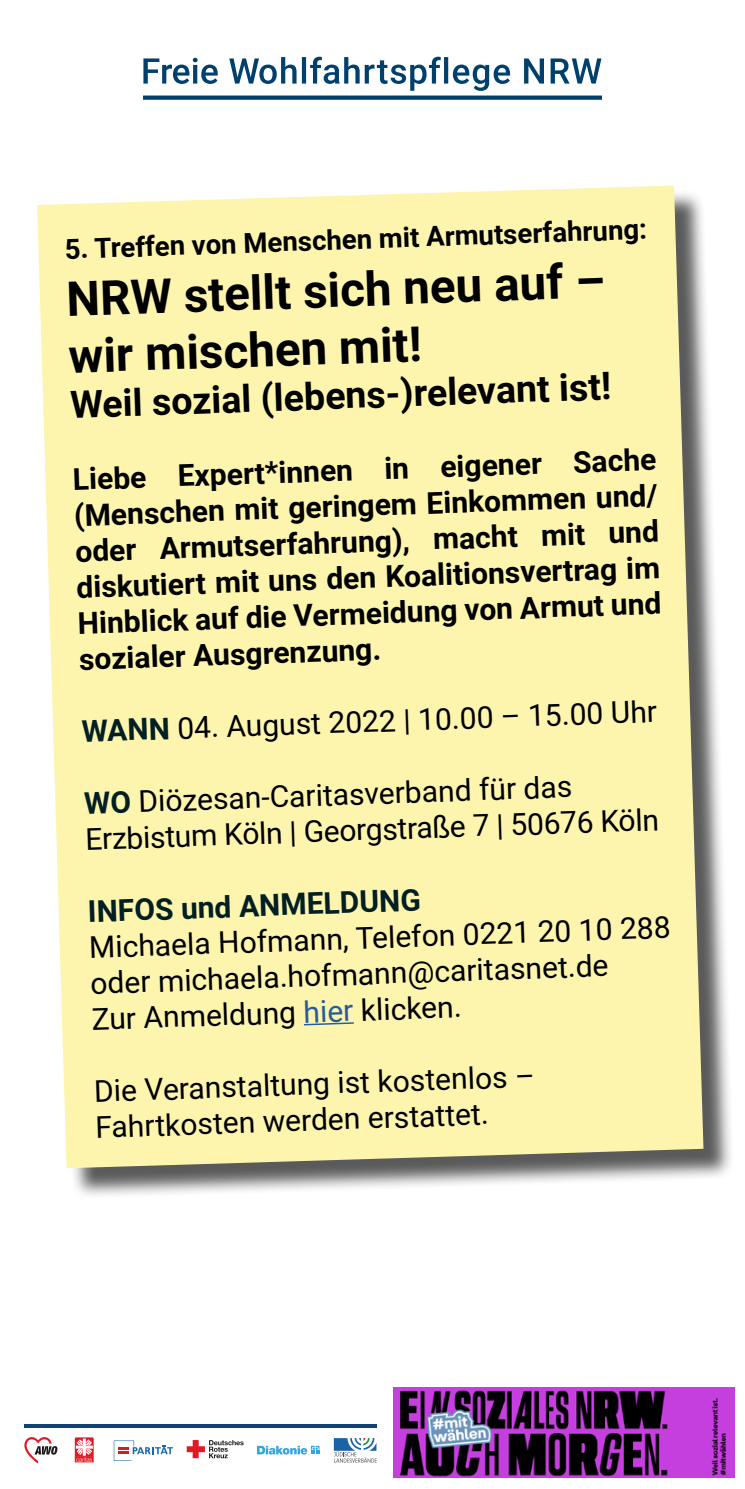
<style>
.page{position:relative;width:745px;height:1489px;background:#fff}
.page>*{position:absolute;margin:0;border:0;box-sizing:border-box;transform-origin:0 0}
.t1{font:700 47.5px/57px "Roboto";color:#000}
.t2{font:700 37.5px "Roboto";color:#000}
.t3{font:30px/36px "Roboto";color:#000}
.t4{font:700 30px/36px "Roboto";color:#000;text-align:justify}
.t5{font:700 30px "Roboto";color:#021f24}
.t6{font:700 27.5px "Roboto";color:#000}
.s1{font-weight:700;color:#021f24}
.s2{color:#275b9b}
</style>
<div class="page">
<div style="left:41px;top:190px;width:692px;height:1008px;background:#000;opacity:.65"></div>
<div style="left:37px;top:185px;width:666px;height:983px;background:#fdf5ae"></div>
<svg style="left:302px;top:1021px;width:53px;height:5px"></svg>
<svg style="left:187px;top:1440px;width:56px;height:18px"></svg>
<svg style="left:114px;top:1440px;width:59px;height:20px"></svg>
<svg style="left:75px;top:1437px;width:19px;height:25px"></svg>
<svg style="left:257px;top:1445px;width:62px;height:9px"></svg>
<svg style="left:24px;top:1437px;width:33px;height:26px"></svg>
<svg style="left:333px;top:1438px;width:43px;height:24px"></svg>
<hr style="left:24px;top:1424px;width:352px;height:3px;background:#114276">
<img style="left:393px;top:1387px;width:341px;height:90px">
<svg style="left:143px;top:57px;width:458px;height:43px"></svg>
<p class="t6" style="left:64px;top:230px;width:583px;rotate:-2deg">5. Treffen von Menschen mit Armutserfahrung:</p>
<p class="t1" style="left:65px;top:269px;width:540px;rotate:-2deg">NRW stellt sich neu auf – wir mischen mit!</p>
<p class="t2" style="left:69px;top:378px;width:542px;rotate:-2deg">Weil sozial (lebens-)relevant ist!</p>
<p class="t4" style="left:72px;top:460px;width:585px;rotate:-2deg">Liebe Expert*innen in eigener Sache (Menschen mit geringem Einkommen und/ oder Armutserfahrung), macht mit und diskutiert mit uns den Koalitionsvertrag im Hinblick auf die Vermeidung von Armut und sozialer Ausgrenzung.</p>
<p class="t3" style="left:81px;top:712px;width:577px;rotate:-2deg"><span class="s1">WANN</span> 04. August 2022 | 10.00 – 15.00 Uhr</p>
<p class="t3" style="left:83px;top:784px;width:575px;rotate:-2deg"><span class="s1">WO</span> Diözesan-Caritasverband für das<br>Erzbistum Köln | Georgstraße 7 | 50676 Köln</p>
<p class="t5" style="left:87px;top:890px;width:334px;rotate:-2deg">INFOS und ANMELDUNG</p>
<p class="t3" style="left:88px;top:928px;width:583px;rotate:-2deg">Michaela Hofmann, Telefon 0221 20 10 288 oder michaela.hofmann@caritasnet.de</p>
<p class="t3" style="left:91px;top:1000px;width:371px;rotate:-2deg">Zur Anmeldung <span class="s2">hier</span> klicken.</p>
<p class="t3" style="left:93px;top:1072px;width:442px;rotate:-2deg">Die Veranstaltung ist kostenlos –<br>Fahrtkosten werden erstattet.</p>
</div>
